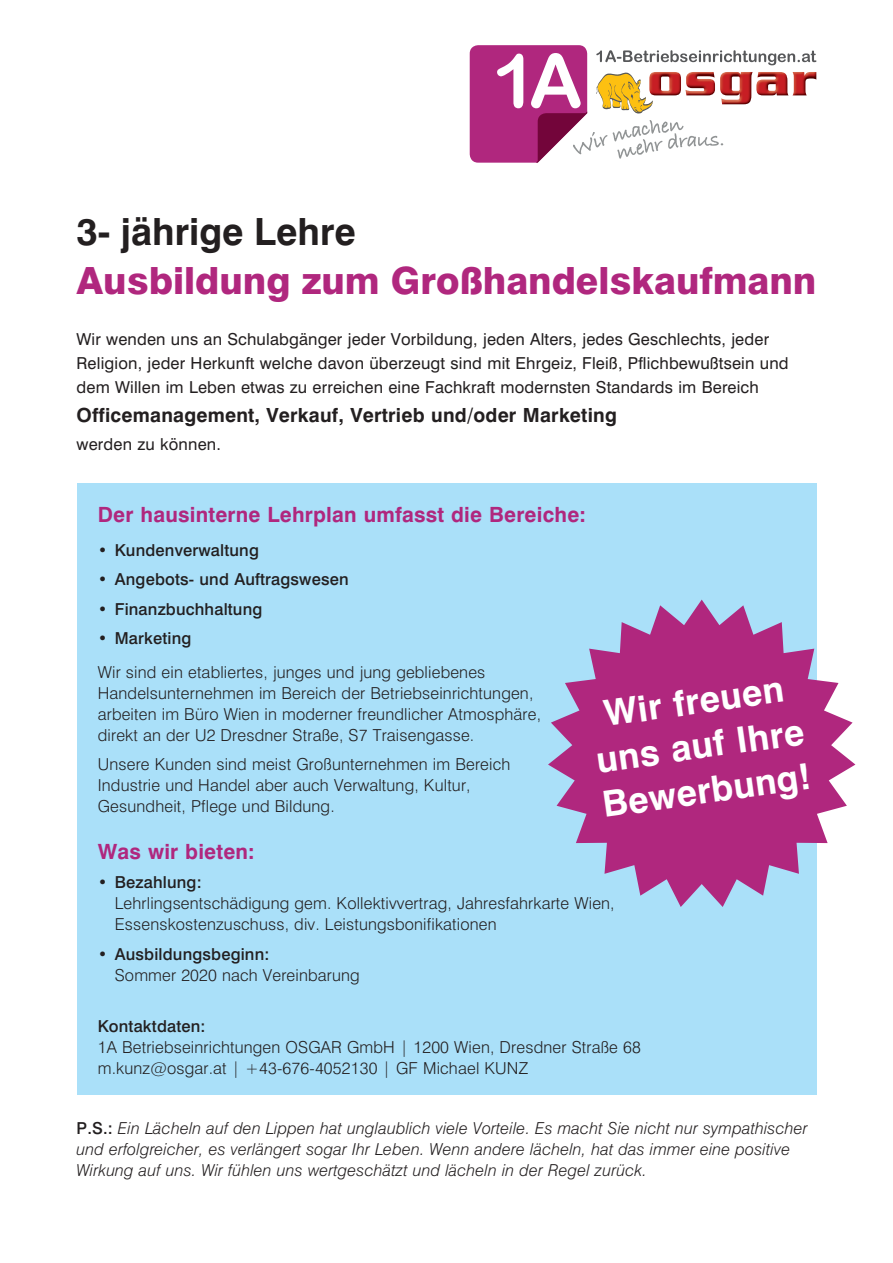
<style>
.page{position:relative;width:893px;height:1263px;background:#fff}
.page>*{position:absolute;margin:0;border:0;box-sizing:border-box;transform-origin:0 0}
.t1{font:800 37.5px "Swiss 721 BT";color:#b0277e}
.t2{font:700 37.5px "Swiss 721 BT";color:#231f20}
.Body_9_fett_lb{font:700 36px/45px "Swiss 721 BT";color:#fff;text-align:center}
.Body_9_fett_lb-2{font:700 21px "Swiss 721 BT";letter-spacing:.01em;color:#b0277e}
.Body_9_fett_lb-3{font:700 19.5px "Swiss 721 BT";letter-spacing:.01em;color:#231f20}
.Body_9_fett_lb-4{font:300 16.5px/21px "Swiss 721 BT";letter-spacing:.01em;color:#231f20}
.Body_9_fett_lb-5{font:16.5px/24px "Swiss 721 BT";letter-spacing:.01em;color:#231f20}
.Body_9_fett_lb-6{font:italic 300 16.5px/21px "Swiss 721 BT";letter-spacing:.01em;color:#231f20}
.t3{font:500 16.5px "Swiss 721 BT";letter-spacing:.01em;color:#231f20}
.s1{font-weight:500}
.s2{font-weight:500;font-style:normal}
</style>
<div class="page">
<svg style="left:470px;top:45px;width:346px;height:118px"></svg>
<div style="left:77px;top:484px;width:739px;height:611px;background:#aae0f9"></div>
<svg style="left:548px;top:600px;width:307px;height:307px;fill:#b0277e"></svg>
<p class="t2" style="left:77px;top:208px;width:281px">3- jährige Lehre</p>
<p class="t1" style="left:77px;top:258px;width:741px">Ausbildung zum Großhandelskaufmann</p>
<p class="Body_9_fett_lb-5" style="left:77px;top:327px;width:714px">Wir wenden uns an Schulabgänger jeder Vorbildung, jeden Alters, jedes Geschlechts, jeder<br>Religion, jeder Herkunft welche davon überzeugt sind mit Ehrgeiz, Fleiß, Pflichbewußtsein und dem Willen im Leben etwas zu erreichen eine Fachkraft modernsten Standards im Bereich</p>
<p class="Body_9_fett_lb-3" style="left:77px;top:403px;width:542px">Officemanagement, Verkauf, Vertrieb und/oder Marketing</p>
<p class="Body_9_fett_lb-5" style="left:77px;top:432px;width:146px">werden zu können.</p>
<p class="Body_9_fett_lb-2" style="left:98px;top:501px;width:490px">Der hausinterne Lehrplan umfasst die Bereiche:</p>
<p class="t3" style="left:98px;top:540px;width:163px">• Kundenverwaltung</p>
<p class="t3" style="left:98px;top:569px;width:252px">• Angebots- und Auftragswesen</p>
<p class="t3" style="left:98px;top:599px;width:166px">• Finanzbuchhaltung</p>
<p class="t3" style="left:98px;top:628px;width:95px">• Marketing</p>
<p class="Body_9_fett_lb-4" style="left:98px;top:661px;width:445px">Wir sind ein etabliertes, junges und jung gebliebenes Handelsunternehmen im Bereich der Betriebseinrichtungen, arbeiten im Büro Wien in moderner freundlicher Atmosphäre, direkt an der U2 Dresdner Straße, S7 Traisengasse.</p>
<p class="Body_9_fett_lb-4" style="left:98px;top:754px;width:414px">Unsere Kunden sind meist Großunternehmen im Bereich<br>Industrie und Handel aber auch Verwaltung, Kultur,<br>Gesundheit, Pflege und Bildung.</p>
<p class="Body_9_fett_lb-2" style="left:98px;top:839px;width:158px">Was wir bieten:</p>
<p class="Body_9_fett_lb-4" style="left:115px;top:872px;width:501px;text-indent:-17px"><span class="s1">• Bezahlung:<br></span>Lehrlingsentschädigung gem. Kollektivvertrag, Jahresfahrkarte Wien,<br>Essenskostenzuschuss, div. Leistungsbonifikationen</p>
<p class="Body_9_fett_lb-4" style="left:115px;top:943px;width:246px;text-indent:-17px"><span class="s1">• Ausbildungsbeginn:<br></span>Sommer 2020 nach Vereinbarung</p>
<p class="Body_9_fett_lb-4" style="left:98px;top:1015px;width:544px"><span class="s1">Kontaktdaten:<br></span>1A Betriebseinrichtungen OSGAR GmbH | 1200 Wien, Dresdner Straße 68 m.kunz@osgar.at | +43-676-4052130 | GF Michael KUNZ</p>
<p class="Body_9_fett_lb" style="left:587px;top:693px;width:211px;rotate:-8deg">Wir freuen uns auf Ihre<br>Bewerbung!</p>
<p class="Body_9_fett_lb-6" style="left:77px;top:1117px;width:733px"><span class="s2">P.S.:</span> Ein Lächeln auf den Lippen hat unglaublich viele Vorteile. Es macht Sie nicht nur sympathischer und erfolgreicher, es verlängert sogar Ihr Leben. Wenn andere lächeln, hat das immer eine positive<br>Wirkung auf uns. Wir fühlen uns wertgeschätzt und lächeln in der Regel zurück.</p>
</div>
